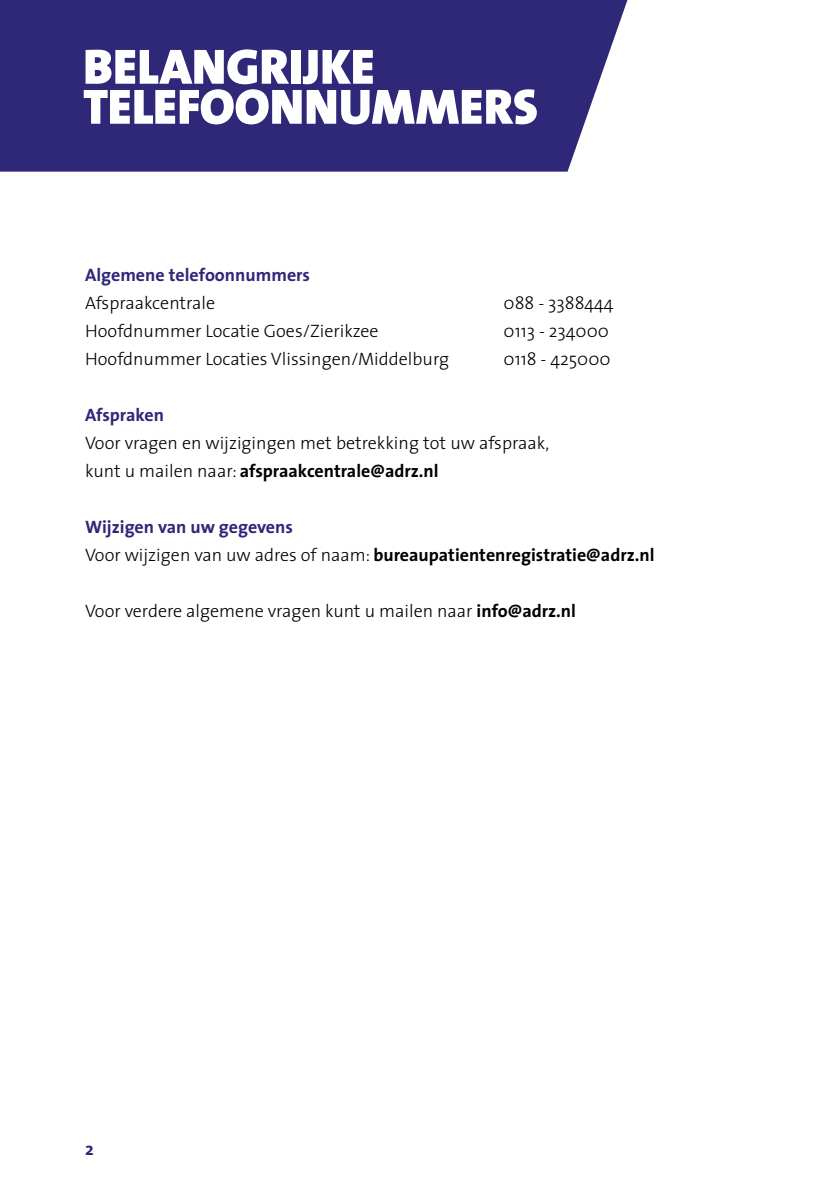
<style>
.page{position:relative;width:840px;height:1191px;background:#fff}
.page>*{position:absolute;margin:0;border:0;box-sizing:border-box;transform-origin:0 0}
.t1{font:900 50px "The Sans";color:#fff}
.t2{font:300 18px/28px "The Sans";color:#000}
.t3{font:700 18px "The Sans";color:#000}
.t4{font:700 18px "The Sans";color:#2f2777}
.s1{font-weight:700}
.s2{font-weight:300}
</style>
<div class="page">
<div style="left:0;top:0;width:627px;height:172px;background:#2f2777"></div>
<p class="t1" style="left:83px;top:24px;width:293px">BELANGRIJKE</p>
<p class="t1" style="left:83px;top:64px;width:456px">TELEFOONNUMMERS</p>
<p class="t4" style="left:85px;top:260px;width:226px">Algemene telefoonnummers</p>
<p class="t2" style="left:85px;top:288px;width:131px">Afspraakcentrale</p>
<p class="t2" style="left:503px;top:288px;width:111px">088 - 3388444</p>
<p class="t2" style="left:85px;top:316px;width:295px">Hoofdnummer Locatie Goes/Zierikzee</p>
<p class="t2" style="left:503px;top:316px;width:107px">0113 - 234000</p>
<p class="t2" style="left:85px;top:344px;width:365px">Hoofdnummer Locaties Vlissingen/Middelburg</p>
<p class="t2" style="left:503px;top:344px;width:108px">0118 - 425000</p>
<p class="t4" style="left:85px;top:400px;width:80px">Afspraken</p>
<p class="t2" style="left:85px;top:428px;width:465px">Voor vragen en wijzigingen met betrekking tot uw afspraak, kunt u mailen naar: <span class="s1">afspraakcentrale@adrz.nl</span></p>
<p class="t4" style="left:85px;top:512px;width:209px">Wijzigen van uw gegevens</p>
<p class="t3" style="left:85px;top:540px;width:570px"><span class="s2">Voor wijzigen van uw adres of naam:</span> bureaupatientenregistratie@adrz.nl</p>
<p class="t2" style="left:85px;top:596px;width:492px">Voor verdere algemene vragen kunt u mailen naar <span class="s1">info@adrz.nl</span></p>
<p class="t4" style="left:85px;top:1133px;width:10px">2</p>
</div>
